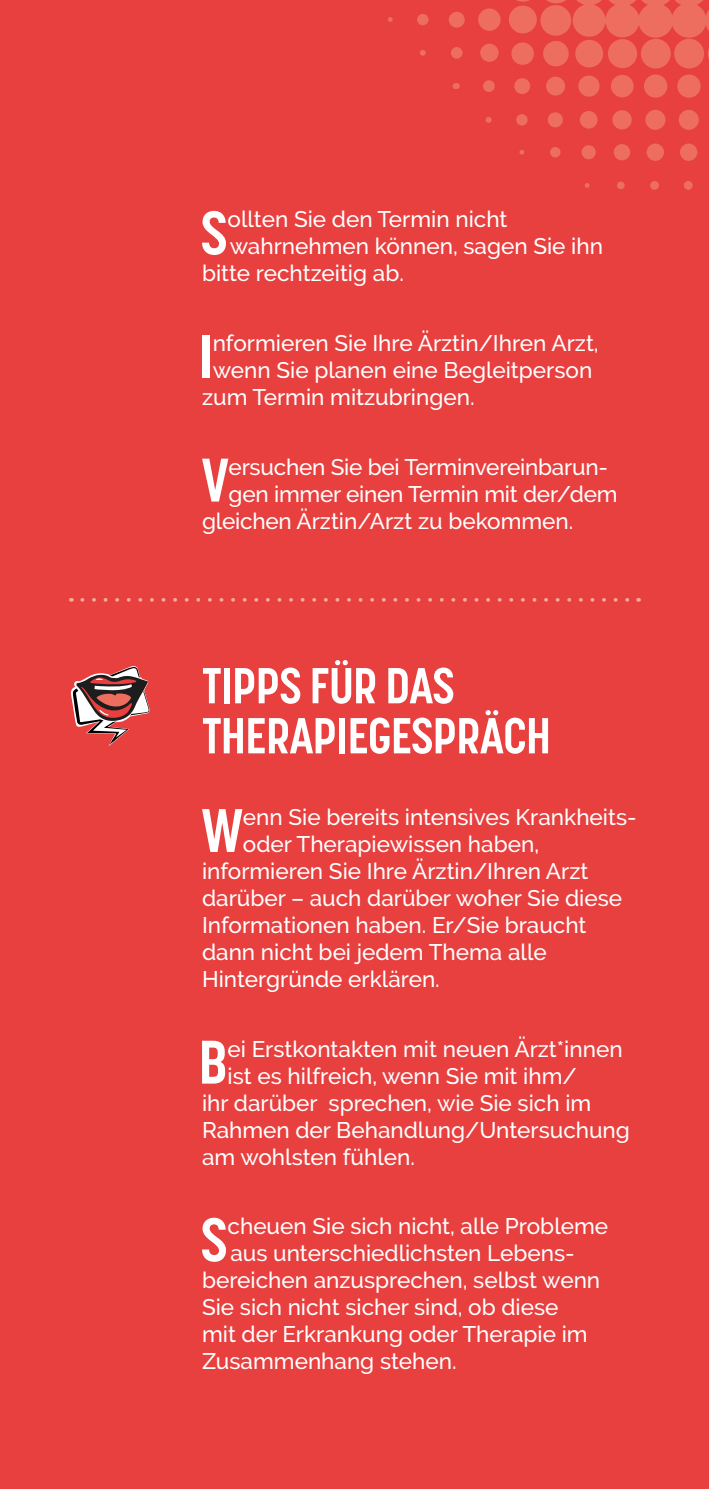
<style>
.page{position:relative;width:709px;height:1489px;background:#fff}
.page>*{position:absolute;margin:0;border:0;box-sizing:border-box;transform-origin:0 0}
.t1{font:700 60.75px "Korolev Condensed";color:#fff}
.t2{font:700 50px/50px "Korolev Condensed";letter-spacing:-.01em;color:#fff}
.t3{font:500 22.5px "Raleway";color:#fff}
</style>
<div class="page">
<div style="left:0;top:0;width:709px;height:1488px;background:#e83f3f"></div>
<svg style="left:82px;top:598px;width:547px;height:3px"></svg>
<svg style="left:70px;top:666px;width:80px;height:80px"></svg>
<div style="left:678px;top:110px;width:21px;height:20px;background:#ed6d5f;border-radius:50%"></div>
<div style="left:645px;top:110px;width:20px;height:20px;background:#ed6d5f;border-radius:50%"></div>
<div style="left:612px;top:110px;width:19px;height:19px;background:#ed6d5f;border-radius:50%"></div>
<div style="left:580px;top:111px;width:17px;height:18px;background:#ed6d5f;border-radius:50%"></div>
<div style="left:547px;top:112px;width:16px;height:15px;background:#ed6d5f;border-radius:50%"></div>
<div style="left:516px;top:114px;width:11px;height:11px;background:#ed6d5f;border-radius:50%"></div>
<svg style="left:485px;top:117px;width:6px;height:6px"></svg>
<div style="left:677px;top:74px;width:23px;height:24px;background:#ed6d5f;border-radius:50%"></div>
<div style="left:644px;top:74px;width:23px;height:24px;background:#ed6d5f;border-radius:50%"></div>
<div style="left:611px;top:75px;width:22px;height:22px;background:#ed6d5f;border-radius:50%"></div>
<div style="left:578px;top:76px;width:21px;height:21px;background:#ed6d5f;border-radius:50%"></div>
<div style="left:546px;top:77px;width:19px;height:19px;background:#ed6d5f;border-radius:50%"></div>
<div style="left:514px;top:78px;width:16px;height:16px;background:#ed6d5f;border-radius:50%"></div>
<div style="left:483px;top:80px;width:12px;height:12px;background:#ed6d5f;border-radius:50%"></div>
<div style="left:680px;top:143px;width:17px;height:18px;background:#ed6d5f;border-radius:50%"></div>
<div style="left:646px;top:143px;width:18px;height:18px;background:#ed6d5f;border-radius:50%"></div>
<div style="left:613px;top:144px;width:17px;height:16px;background:#ed6d5f;border-radius:50%"></div>
<div style="left:581px;top:145px;width:14px;height:14px;background:#ed6d5f;border-radius:50%"></div>
<div style="left:550px;top:147px;width:10px;height:10px;background:#ed6d5f;border-radius:50%"></div>
<svg style="left:519px;top:150px;width:5px;height:5px"></svg>
<div style="left:683px;top:181px;width:9px;height:9px;background:#ed6d5f;border-radius:50%"></div>
<div style="left:650px;top:181px;width:9px;height:9px;background:#ed6d5f;border-radius:50%"></div>
<div style="left:617px;top:181px;width:7px;height:8px;background:#ed6d5f;border-radius:50%"></div>
<svg style="left:584px;top:183px;width:5px;height:5px"></svg>
<svg style="left:420px;top:50px;width:6px;height:6px"></svg>
<div style="left:417px;top:14px;width:11px;height:11px;background:#ed6d5f;border-radius:50%"></div>
<svg style="left:452px;top:83px;width:8px;height:6px"></svg>
<div style="left:451px;top:47px;width:11px;height:12px;background:#ed6d5f;border-radius:50%"></div>
<div style="left:449px;top:12px;width:16px;height:16px;background:#ed6d5f;border-radius:50%"></div>
<div style="left:480px;top:44px;width:18px;height:18px;background:#ed6d5f;border-radius:50%"></div>
<div style="left:478px;top:8px;width:22px;height:23px;background:#ed6d5f;border-radius:50%"></div>
<svg style="left:509px;top:0;width:200px;height:68px"></svg>
<svg style="left:388px;top:17px;width:5px;height:5px"></svg>
<h1 class="t1" style="left:201px;top:197px;width:28px">S</h1>
<p class="t3" style="left:227px;top:206px;width:281px">ollten Sie den Termin nicht</p>
<p class="t3" style="left:230px;top:233px;width:375px">wahrnehmen können, sagen Sie ihn</p>
<p class="t3" style="left:202px;top:260px;width:203px">bitte rechtzeitig ab.</p>
<h1 class="t1" style="left:198px;top:320px;width:16px">I</h1>
<p class="t3" style="left:213px;top:330px;width:387px">nformieren Sie Ihre Ärztin/Ihren Arzt,</p>
<p class="t3" style="left:213px;top:357px;width:381px">wenn Sie planen eine Begleitperson</p>
<p class="t3" style="left:202px;top:384px;width:274px">zum Termin mitzubringen.</p>
<h1 class="t1" style="left:202px;top:444px;width:28px">V</h1>
<p class="t3" style="left:229px;top:453px;width:381px">ersuchen Sie bei Terminvereinbarun-</p>
<p class="t3" style="left:229px;top:480px;width:390px">gen immer einen Termin mit der/dem</p>
<p class="t3" style="left:202px;top:507px;width:373px">gleichen Ärztin/Arzt zu bekommen.</p>
<h2 class="t2" style="left:202px;top:660px;width:350px">TIPPS FÜR DAS<br>THERAPIEGESPRÄCH</h2>
<h1 class="t1" style="left:202px;top:794px;width:43px">W</h1>
<p class="t3" style="left:243px;top:804px;width:395px">enn Sie bereits intensives Krankheits-</p>
<p class="t3" style="left:243px;top:831px;width:298px">oder Therapiewissen haben,</p>
<p class="t3" style="left:202px;top:858px;width:388px">informieren Sie Ihre Ärztin/Ihren Arzt</p>
<p class="t3" style="left:202px;top:885px;width:421px">darüber – auch darüber woher Sie diese</p>
<p class="t3" style="left:202px;top:912px;width:386px">Informationen haben. Er/Sie braucht</p>
<p class="t3" style="left:202px;top:939px;width:346px">dann nicht bei jedem Thema alle</p>
<p class="t3" style="left:202px;top:966px;width:239px">Hintergründe erklären.</p>
<h1 class="t1" style="left:198px;top:1026px;width:30px">B</h1>
<p class="t3" style="left:227px;top:1035px;width:396px">ei Erstkontakten mit neuen Ärzt*innen</p>
<p class="t3" style="left:227px;top:1062px;width:351px">ist es hilfreich, wenn Sie mit ihm/</p>
<p class="t3" style="left:202px;top:1089px;width:391px">ihr darüber sprechen, wie Sie sich im</p>
<p class="t3" style="left:202px;top:1116px;width:429px">Rahmen der Behandlung/Untersuchung</p>
<p class="t3" style="left:202px;top:1143px;width:214px">am wohlsten fühlen.</p>
<h1 class="t1" style="left:201px;top:1203px;width:28px">S</h1>
<p class="t3" style="left:227px;top:1213px;width:382px">cheuen Sie sich nicht, alle Probleme</p>
<p class="t3" style="left:230px;top:1240px;width:346px">aus unterschiedlichsten Lebens-</p>
<p class="t3" style="left:202px;top:1267px;width:399px">bereichen anzusprechen, selbst wenn</p>
<p class="t3" style="left:202px;top:1294px;width:358px">Sie sich nicht sicher sind, ob diese</p>
<p class="t3" style="left:202px;top:1321px;width:387px">mit der Erkrankung oder Therapie im</p>
<p class="t3" style="left:202px;top:1348px;width:256px">Zusammenhang stehen.</p>
</div>
